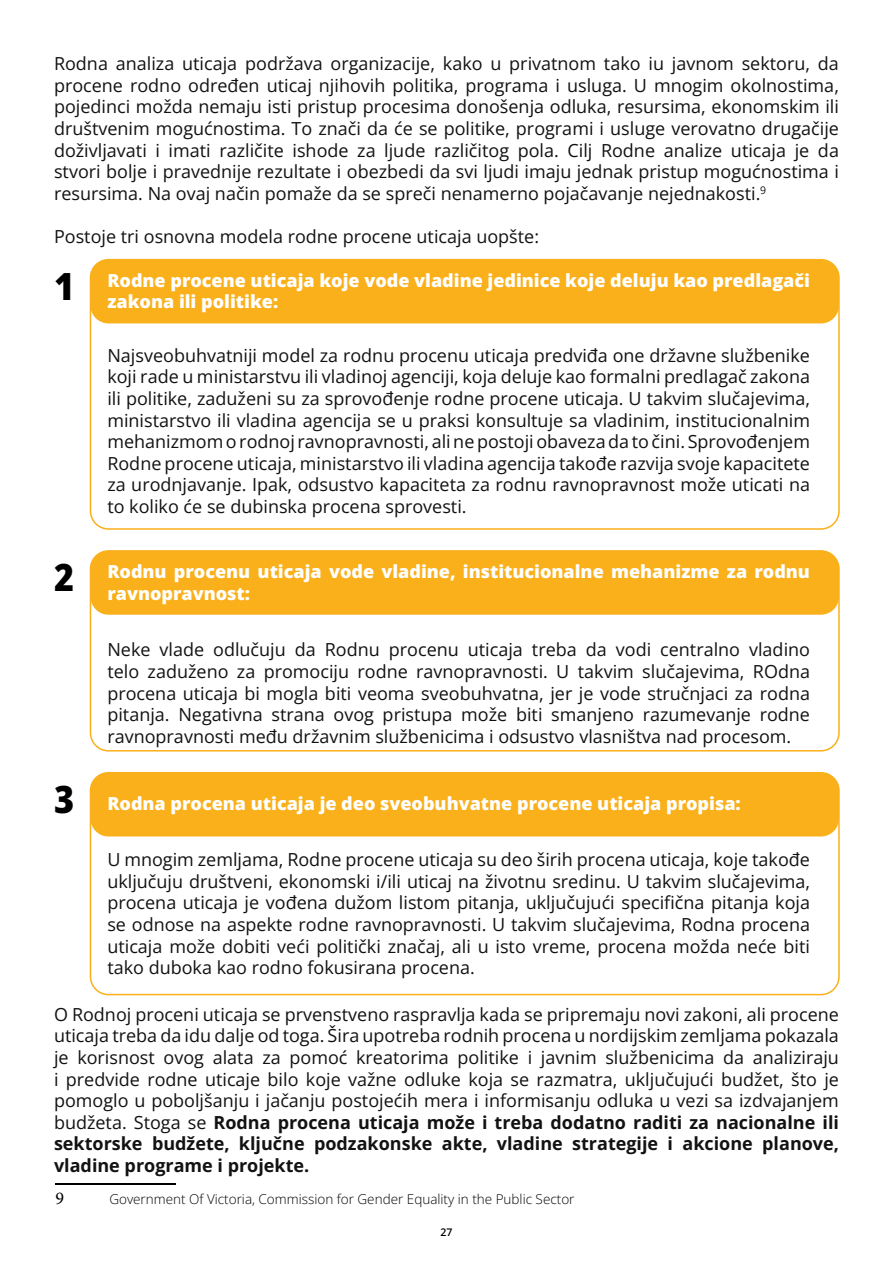
<style>
.page{position:relative;width:893px;height:1263px;background:#fff}
.page>*{position:absolute;margin:0;border:0;box-sizing:border-box;transform-origin:0 0}
.t1{font:800 semi-condensed 37.5px "Open Sans";color:#000}
.t2{font:18px/21.6px "Open Sans";color:#121212;text-align:justify}
.t3{font:800 18px/21.6px "Open Sans";color:#fff}
.t4{font:18px "Minion Pro";color:#000}
.t5{font:300 13.5px "Open Sans";color:#000}
.t6{font:600 10.5px "Open Sans";color:#000}
.s1{font-weight:700}
</style>
<div class="page">
<div style="left:90px;top:260px;width:749px;height:63px;background:#fab01a;border-radius:18px"></div>
<div style="left:90px;top:551px;width:749px;height:64px;background:#fab01a;border-radius:18px"></div>
<div style="left:90px;top:773px;width:749px;height:63px;background:#fab01a;border-radius:18px"></div>
<div style="left:90px;top:259px;width:750px;height:271px;border:2px solid #fab01a;border-radius:18px"></div>
<div style="left:90px;top:550px;width:750px;height:201px;border:2px solid #fab01a;border-radius:18px"></div>
<div style="left:90px;top:772px;width:750px;height:223px;border:2px solid #fab01a;border-radius:18px"></div>
<hr style="left:55px;top:1183px;width:121px;height:2px;background:#000">
<p class="t2" style="left:54px;top:52px;width:786px">Rodna analiza uticaja podržava organizacije, kako u privatnom tako iu javnom sektoru, da procene rodno određen uticaj njihovih politika, programa i usluga. U mnogim okolnostima, pojedinci možda nemaju isti pristup procesima donošenja odluka, resursima, ekonomskim ili društvenim mogućnostima. To znači da će se politike, programi i usluge verovatno drugačije doživljavati i imati različite ishode za ljude različitog pola. Cilj Rodne analize uticaja je da stvori bolje i pravednije rezultate i obezbedi da svi ljudi imaju jednak pristup mogućnostima i resursima. Na ovaj način pomaže da se spreči nenamerno pojačavanje nejednakosti.<sup>9</sup></p>
<p class="t2" style="left:54px;top:225px;width:487px">Postoje tri osnovna modela rodne procene uticaja uopšte:</p>
<p class="t1" style="left:54px;top:258px;width:22px">1</p>
<p class="t1" style="left:54px;top:549px;width:22px">2</p>
<p class="t1" style="left:54px;top:771px;width:22px">3</p>
<p class="t3" style="left:107px;top:269px;width:704px">Rodne procene uticaja koje vode vladine jedinice koje deluju kao predlagači zakona ili politike:</p>
<p class="t2" style="left:107px;top:344px;width:704px">Najsveobuhvatniji model za rodnu procenu uticaja predviđa one državne službenike koji rade u ministarstvu ili vladinoj agenciji, koja deluje kao formalni predlagač zakona ili politike, zaduženi su za sprovođenje rodne procene uticaja. U takvim slučajevima, ministarstvo ili vladina agencija se u praksi konsultuje sa vladinim, institucionalnim mehanizmom o rodnoj ravnopravnosti, ali ne postoji obaveza da to čini. Sprovođenjem Rodne procene uticaja, ministarstvo ili vladina agencija takođe razvija svoje kapacitete za urodnjavanje. Ipak, odsustvo kapaciteta za rodnu ravnopravnost može uticati na to koliko će se dubinska procena sprovesti.</p>
<p class="t3" style="left:107px;top:560px;width:704px">Rodnu procenu uticaja vode vladine, institucionalne mehanizme za rodnu ravnopravnost:</p>
<p class="t2" style="left:107px;top:639px;width:704px">Neke vlade odlučuju da Rodnu procenu uticaja treba da vodi centralno vladino telo zaduženo za promociju rodne ravnopravnosti. U takvim slučajevima, ROdna procena uticaja bi mogla biti veoma sveobuhvatna, jer je vode stručnjaci za rodna pitanja. Negativna strana ovog pristupa može biti smanjeno razumevanje rodne ravnopravnosti među državnim službenicima i odsustvo vlasništva nad procesom.</p>
<p class="t3" style="left:107px;top:792px;width:635px">Rodna procena uticaja je deo sveobuhvatne procene uticaja propisa:</p>
<p class="t2" style="left:107px;top:848px;width:704px">U mnogim zemljama, Rodne procene uticaja su deo širih procena uticaja, koje takođe uključuju društveni, ekonomski i/ili uticaj na životnu sredinu. U takvim slučajevima, procena uticaja je vođena dužom listom pitanja, uključujući specifična pitanja koja se odnose na aspekte rodne ravnopravnosti. U takvim slučajevima, Rodna procena uticaja može dobiti veći politički značaj, ali u isto vreme, procena možda neće biti tako duboka kao rodno fokusirana procena.</p>
<p class="t2" style="left:54px;top:1003px;width:786px">O Rodnoj proceni uticaja se prvenstveno raspravlja kada se pripremaju novi zakoni, ali procene uticaja treba da idu dalje od toga. Šira upotreba rodnih procena u nordijskim zemljama pokazala je korisnost ovog alata za pomoć kreatorima politike i javnim službenicima da analiziraju i predvide rodne uticaje bilo koje važne odluke koja se razmatra, uključujući budžet, što je pomoglo u poboljšanju i jačanju postojećih mera i informisanju odluka u vezi sa izdvajanjem budžeta. Stoga se <span class="s1">Rodna procena uticaja može i treba dodatno raditi za nacionalne ili sektorske budžete, ključne podzakonske akte, vladine strategije i akcione planove, vladine programe i projekte.</span></p>
<p class="t4" style="left:55px;top:1186px;width:10px">9</p>
<p class="t5" style="left:109px;top:1189px;width:467px">Government Of Victoria, Commission for Gender Equality in the Public Sector</p>
<p class="t6" style="left:440px;top:1224px;width:14px">27</p>
</div>
